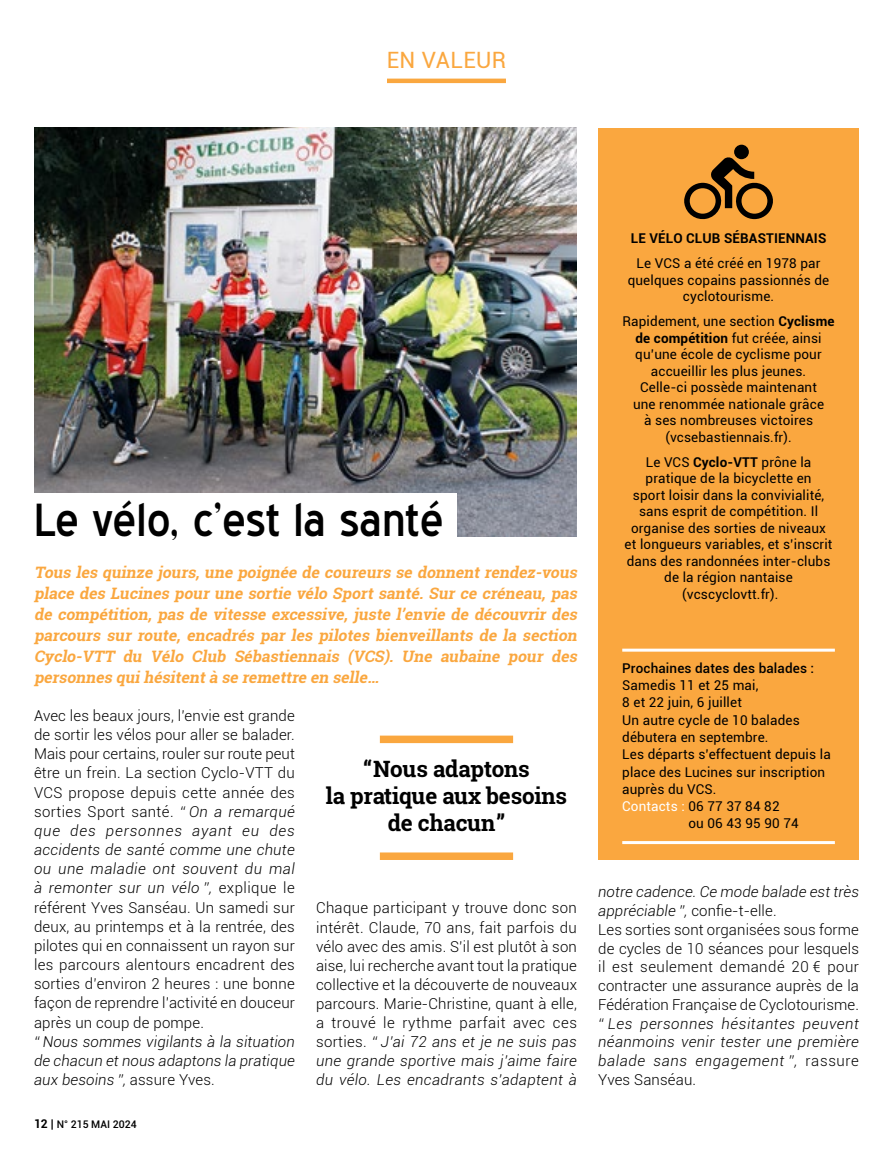
<style>
.page{position:relative;width:893px;height:1149px;background:#fff}
.page>*{position:absolute;margin:0;border:0;box-sizing:border-box;transform-origin:0 0}
.t1{font:45px "Blue Highway";color:#000}
.t2{font:700 22.5px/27px "Roboto Slab";letter-spacing:-.01em;color:#000;text-align:center}
.t3{font:22.5px "Roboto";letter-spacing:.02em;color:#faa73f}
.t4{font:italic 700 15.75px/21px "Roboto Slab";color:#faa73f;text-align:justify}
.t5{font:300 15px/19.2px "Roboto";letter-spacing:.01em;color:#000;text-align:justify}
.t6{font:italic 300 15px/18.8px "Roboto";letter-spacing:.015em;color:#000;text-align:justify}
.t7{font:13.5px/16.5px "Roboto";letter-spacing:.01em;color:#000;text-align:center}
.t8{font:500 13.5px "Roboto";letter-spacing:.01em;color:#000}
.t9{font:700 13.5px "Roboto";letter-spacing:.01em;color:#000}
.t10{font:500 10.5px "Roboto";color:#000}
.s1{font-style:italic}
.s2{font-style:normal}
.s3{font-weight:700;font-size:12px}
.s4{font-size:12px}
.s5{font-weight:700}
.s6{color:#fff}
</style>
<div class="page">
<hr style="left:387px;top:79px;width:119px;height:4px;background:#faa73f">
<div style="left:598px;top:128px;width:261px;height:731px;background:#faa73f"></div>
<hr style="left:622px;top:648px;width:213px;height:3px;background:#fff">
<hr style="left:622px;top:840px;width:213px;height:3px;background:#fff">
<img style="left:34px;top:128px;width:543px;height:408px">
<div style="left:380px;top:735px;width:133px;height:7px;background:#faa73f"></div>
<div style="left:380px;top:852px;width:133px;height:7px;background:#faa73f"></div>
<div style="left:18px;top:493px;width:438px;height:65px;background:#fff"></div>
<svg style="left:684px;top:157px;width:89px;height:63px"></svg>
<div style="left:734px;top:144px;width:15px;height:15px;background:#000;border-radius:50%"></div>
<h2 class="t3" style="left:387px;top:44px;width:121px">EN VALEUR</h2>
<h1 class="t1" style="left:34px;top:492px;width:411px">Le vélo, c’est la santé</h1>
<p class="t4" style="left:34px;top:561px;width:548px">Tous les quinze jours, une poignée de coureurs se donnent rendez-vous place des Lucines pour une sortie vélo Sport santé. Sur ce créneau, pas de compétition, pas de vitesse excessive, juste l’envie de découvrir des parcours sur route, encadrés par les pilotes bienveillants de la section Cyclo-VTT du Vélo Club Sébastiennais (VCS). Une aubaine pour des personnes quihésitentà se remettre en selle…</p>
<p class="t5" style="left:34px;top:705px;width:262px">Avec les beaux jours, l’envie est grande de sortir les vélos pour aller se balader.<br>Mais pour certains, rouler sur route peut être un frein. La section Cyclo-VTT du VCS propose depuis cette année des sorties Sport santé. <span class="s1">“ On a remarqué que des personnes ayant eu des accidents de santé comme une chute ou une maladie ont souvent du mal à remonter sur un vélo ”,</span> explique le référent Yves Sanséau. Un samedi sur deux, au printemps et à la rentrée, des pilotes qui en connaissent un rayon sur les parcours alentours encadrent des sorties d’environ 2 heures : une bonne façon de reprendre l’activité en douceur après un coup de pompe.</p>
<p class="t6" style="left:34px;top:1030px;width:262px;line-height:19.2px">“ Nous sommes vigilants à la situation de chacun et nous adaptons la pratique aux besoins ”, <span class="s2">assure Yves.</span></p>
<p class="t10" style="left:34px;top:1116px;width:104px"><span class="s3">12</span> <span class="s4">|</span> N° 215 MAI 2024</p>
<h2 class="t2" style="left:326px;top:755px;width:243px">“ Nous adaptons<br>la pratique aux besoins de chacun ”</h2>
<p class="t5" style="left:316px;top:897px;width:262px">Chaque participant y trouve donc son intérêt. Claude, 70 ans, fait parfois du vélo avec des amis. S’il est plutôt à son aise, lui recherche avant tout la pratique collective et la découverte de nouveaux parcours. Marie-Christine, quant à elle, a trouvé le rythme parfait avec ces sorties. <span class="s1">“ J’ai 72 ans et je ne suis pas une grande sportive mais j’aime faire du vélo. Les encadrants s'adaptent à</span></p>
<p class="t9" style="left:631px;top:229px;width:197px">LE VÉLO CLUB SÉBASTIENNAIS</p>
<p class="t7" style="left:628px;top:255px;width:203px">Le VCS a été créé en 1978 par quelques copains passionnés de cyclotourisme.</p>
<p class="t7" style="left:623px;top:312px;width:213px">Rapidement, une section <span class="s5">Cyclisme de compétition</span> fut créée, ainsi qu’une école de cyclisme pour accueillir les plus jeunes.<br>Celle-ci possède maintenant<br>une renommée nationale grâce<br>à ses nombreuses victoires (vcsebastiennais.fr).</p>
<p class="t7" style="left:625px;top:453px;width:209px">Le VCS <span class="s5">Cyclo-VTT</span> prône la pratique de la bicyclette en<br>sport loisir dans la convivialité, sans esprit de compétition. Il organise des sorties de niveaux et longueurs variables, et s’inscrit dans des randonnées inter-clubs de la région nantaise (vcscyclovtt.fr).</p>
<p class="t8" style="left:622px;top:658px;width:194px">Prochaines dates des balades :</p>
<p class="t7" style="left:622px;top:676px;width:138px">Samedis 11 et 25 mai,</p>
<p class="t7" style="left:622px;top:693px;width:121px">8 et 22 juin, 6 juillet</p>
<p class="t7" style="left:622px;top:711px;width:179px">Un autre cycle de 10 balades</p>
<p class="t7" style="left:622px;top:728px;width:148px">débutera en septembre.</p>
<p class="t7" style="left:622px;top:745px;width:210px">Les départs s’effectuent depuis la</p>
<p class="t7" style="left:622px;top:762px;width:204px">place des Lucines sur inscription</p>
<p class="t7" style="left:622px;top:780px;width:96px">auprès du VCS.</p>
<p class="t7" style="left:622px;top:797px;width:159px"><span class="s6">Contacts :</span> 06 77 37 84 82</p>
<p class="t7" style="left:688px;top:814px;width:112px">ou 06 43 95 90 74</p>
<p class="t5" style="left:598px;top:881px;width:262px;line-height:18.8px;text-align:left"><span class="s1">notre cadence. Ce mode balade est très appréciable ”,</span> confie-t-elle.<br>Les sorties sont organisées sous forme de cycles de 10 séances pour lesquels il est seulement demandé 20 € pour contracter une assurance auprès de la Fédération Française de Cyclotourisme.</p>
<p class="t6" style="left:598px;top:1013px;width:262px">“ Les personnes hésitantes peuvent néanmoins venir tester une première balade sans engagement ”, <span class="s2">rassure Yves Sanséau.</span></p>
</div>
